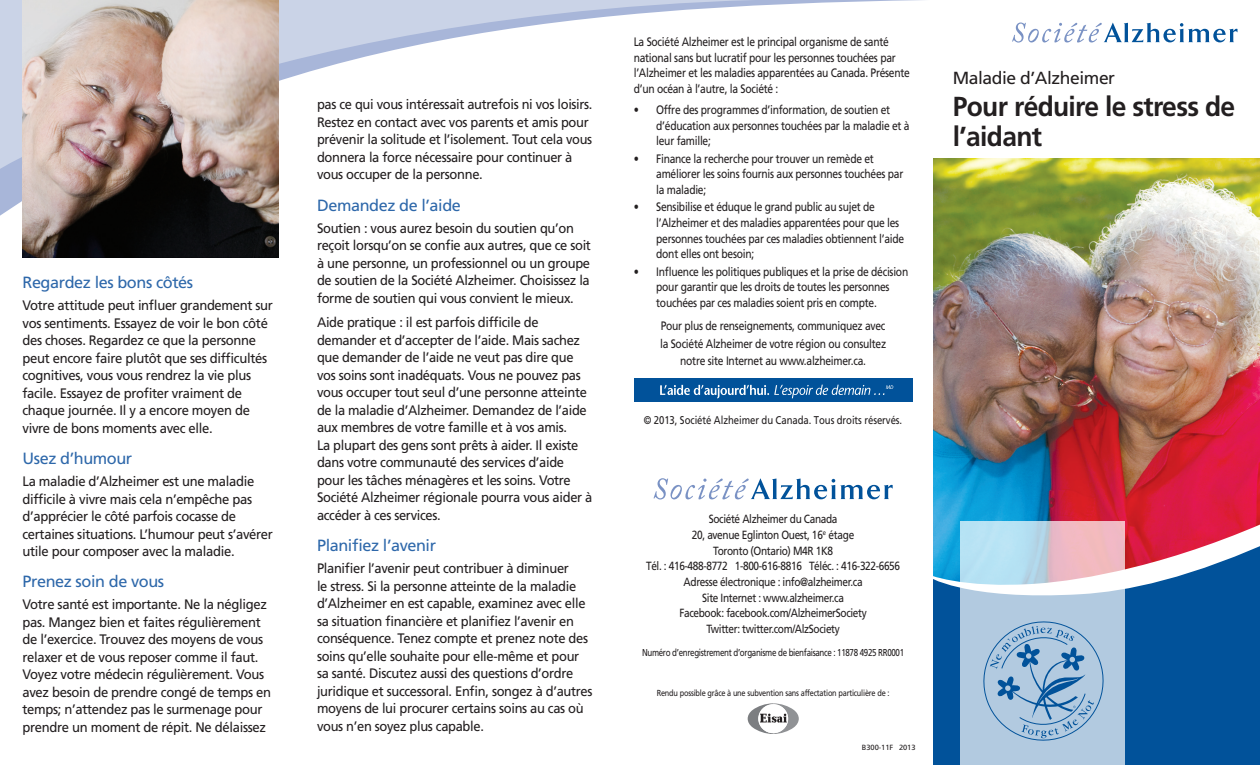
<style>
.page{position:relative;width:1260px;height:765px;background:#fff}
.page>*{position:absolute;margin:0;border:0;box-sizing:border-box;transform-origin:0 0}
.t1{font:700 27.5px/30px "Frutiger";letter-spacing:-.025em;color:#231f20;scale:.96 1}
.t2{font:17.5px "Frutiger";letter-spacing:-.025em;color:#231f20}
.Sub-heading{font:16.25px "Frutiger";letter-spacing:-.025em;color:#2e68aa}
.body_copy{font:13.75px/17.5px "Frutiger";letter-spacing:-.025em;color:#231f20;scale:.94 1}
.body_copy-2{font:13.75px/17.5px "Frutiger";letter-spacing:-.025em;color:#231f20;scale:.95 1}
.body_copy-3{font:12.25px/15.6px "Frutiger";letter-spacing:-.025em;color:#231f20;scale:.84 1}
.body_copy-4{font:11.88px/15.6px "Frutiger";letter-spacing:-.035em;color:#231f20;text-align:center;scale:.85 1}
.t3{font:11.25px "Frutiger";letter-spacing:-.005em;color:#231f20;scale:.85 1}
.body_copy-5{font:10px "Frutiger";letter-spacing:-.04em;color:#231f20;scale:.8 1}
.body_copy-6{font:8.75px "Frutiger";letter-spacing:-.025em;color:#231f20;scale:.84 1}
.t4{font:7.5px "Frutiger";letter-spacing:-.005em;color:#231f20}
</style>
<div class="page">
<svg style="left:0;top:0;width:923px;height:223px"></svg>
<img style="left:22px;top:0;width:256px;height:257px">
<img style="left:934px;top:158px;width:326px;height:356px">
<svg style="left:934px;top:514px;width:326px;height:21px;background:#ab486e"></svg>
<svg style="left:934px;top:535px;width:326px;height:230px;background:#205e9e"></svg>
<svg style="left:960px;top:522px;width:165px;height:243px;background:#c2cfe1"></svg>
<svg style="left:983px;top:621px;width:121px;height:120px;background:#95b6d4"></svg>
<svg style="left:1012px;top:23px;width:226px;height:20px"></svg>
<svg style="left:654px;top:478px;width:239px;height:22px"></svg>
<div style="left:634px;top:378px;width:278px;height:24px;background:#01529a"></div>
<svg style="left:660px;top:385px;width:233px;height:13px"></svg>
<svg style="left:748px;top:703px;width:51px;height:31px"></svg>
<p class="Sub-heading" style="left:22px;top:273px;width:172px">Regardez les bons côtés</p>
<p class="body_copy-2" style="left:22px;top:297px;width:265px">Votre attitude peut influer grandement sur vos sentiments. Essayez de voir le bon côté des choses. Regardez ce que la personne peut encore faire plutôt que ses difficultés cognitives, vous vous rendrez la vie plus facile. Essayez de profiter vraiment de chaque journée. Il y a encore moyen de vivre de bons moments avec elle.</p>
<p class="Sub-heading" style="left:22px;top:449px;width:111px">Usez d’humour</p>
<p class="body_copy-2" style="left:22px;top:473px;width:265px">La maladie d’Alzheimer est une maladie difficile à vivre mais cela n’empêche pas d’apprécier le côté parfois cocasse de certaines situations. L’humour peut s’avérer utile pour composer avec la maladie.</p>
<p class="Sub-heading" style="left:22px;top:572px;width:143px">Prenez soin de vous</p>
<p class="body_copy-2" style="left:22px;top:596px;width:263px">Votre santé est importante. Ne la négligez pas. Mangez bien et faites régulièrement de l’exercice. Trouvez des moyens de vous relaxer et de vous reposer comme il faut.<br>Voyez votre médecin régulièrement. Vous avez besoin de prendre congé de temps en temps; n’attendez pas le surmenage pour prendre un moment de répit. Ne délaissez</p>
<p class="body_copy" style="left:317px;top:96px;width:295px">pas ce qui vous intéressait autrefois ni vos loisirs.<br>Restez en contact avec vos parents et amis pour prévenir la solitude et l’isolement. Tout cela vous donnera la force nécessaire pour continuer à vous occuper de la personne.</p>
<p class="Sub-heading" style="left:317px;top:196px;width:145px">Demandez de l’aide</p>
<p class="body_copy" style="left:317px;top:219px;width:293px">Soutien : vous aurez besoin du soutien qu’on reçoit lorsqu’on se confie aux autres, que ce soit à une personne, un professionnel ou un groupe de soutien de la Société Alzheimer. Choisissez la forme de soutien qui vous convient le mieux.</p>
<p class="body_copy" style="left:317px;top:314px;width:294px">Aide pratique : il est parfois difficile de demander et d’accepter de l’aide. Mais sachez que demander de l’aide ne veut pas dire que vos soins sont inadéquats. Vous ne pouvez pas vous occuper tout seul d’une personne atteinte de la maladie d’Alzheimer. Demandez de l’aide aux membres de votre famille et à vos amis.<br>La plupart des gens sont prêts à aider. Il existe dans votre communauté des services d’aide pour les tâches ménagères et les soins. Votre Société Alzheimer régionale pourra vous aider à accéder à ces services.</p>
<p class="Sub-heading" style="left:317px;top:536px;width:121px">Planifiez l’avenir</p>
<p class="body_copy" style="left:317px;top:559px;width:294px">Planifier l’avenir peut contribuer à diminuer<br>le stress. Si la personne atteinte de la maladie d’Alzheimer en est capable, examinez avec elle sa situation financière et planifiez l’avenir en conséquence. Tenez compte et prenez note des soins qu’elle souhaite pour elle-même et pour sa santé. Discutez aussi des questions d’ordre juridique et successoral. Enfin, songez à d’autres moyens de lui procurer certains soins au cas où vous n’en soyez plus capable.</p>
<p class="body_copy-3" style="left:634px;top:34px;width:330px">La Société Alzheimer est le principal organisme de santé national sans but lucratif pour les personnes touchées par l’Alzheimer et les maladies apparentées au Canada. Présente d’un océan à l’autre, la Société :</p>
<p class="body_copy-3" style="left:656px;top:102px;width:303px;text-indent:-22px">• Offre des programmes d’information, de soutien et d’éducation aux personnes touchées par la maladie et à leur famille;</p>
<p class="body_copy-3" style="left:656px;top:151px;width:296px;text-indent:-22px">• Finance la recherche pour trouver un remède et améliorer les soins fournis aux personnes touchées par la maladie;</p>
<p class="body_copy-3" style="left:656px;top:199px;width:297px;text-indent:-22px">• Sensibilise et éduque le grand public au sujet de l’Alzheimer et des maladies apparentées pour que les personnes touchées par ces maladies obtiennent l’aide dont elles ont besoin;</p>
<p class="body_copy-3" style="left:656px;top:264px;width:302px;text-indent:-22px">• Influence les politiques publiques et la prise de décision pour garantir que les droits de toutes les personnes touchées par ces maladies soient pris en compte.</p>
<p class="body_copy-3" style="left:660px;top:317px;width:271px;line-height:17.5px;text-align:center">Pour plus de renseignements, communiquez avec la Société Alzheimer de votre région ou consultez notre site Internet au www.alzheimer.ca.</p>
<p class="t3" style="left:644px;top:413px;width:306px">© 2013, Société Alzheimer du Canada. Tous droits réservés.</p>
<p class="body_copy-4" style="left:709px;top:511px;width:153px">Société Alzheimer du Canada</p>
<p class="body_copy-4" style="left:692px;top:527px;width:193px">20, avenue Eglinton Ouest, 16<sup>e</sup> étage</p>
<p class="body_copy-4" style="left:713px;top:543px;width:142px">Toronto (Ontario) M4R 1K8</p>
<p class="body_copy-4" style="left:646px;top:558px;width:300px">Tél. : 416-488-8772 1-800-616-8816 Téléc. : 416-322-6656</p>
<p class="body_copy-4" style="left:684px;top:574px;width:212px">Adresse électronique : info@alzheimer.ca</p>
<p class="body_copy-4" style="left:702px;top:589px;width:168px">Site Internet : www.alzheimer.ca</p>
<p class="body_copy-4" style="left:679px;top:605px;width:222px">Facebook: facebook.com/AlzheimerSociety<br>Twitter: twitter.com/AlzSociety</p>
<p class="body_copy-5" style="left:642px;top:647px;width:329px">Numéro d’enregistrement d’organisme de bienfaisance : 11878 4925 RR0001</p>
<p class="body_copy-6" style="left:657px;top:688px;width:279px">Rendu possible grâce à une subvention sans affectation particulière de :</p>
<p class="t4" style="left:862px;top:743px;width:55px">B300-11F 2013</p>
<p class="t2" style="left:953px;top:67px;width:164px">Maladie d’Alzheimer</p>
<p class="t1" style="left:953px;top:91px;width:296px">Pour réduire le stress de l’aidant</p>
</div>
